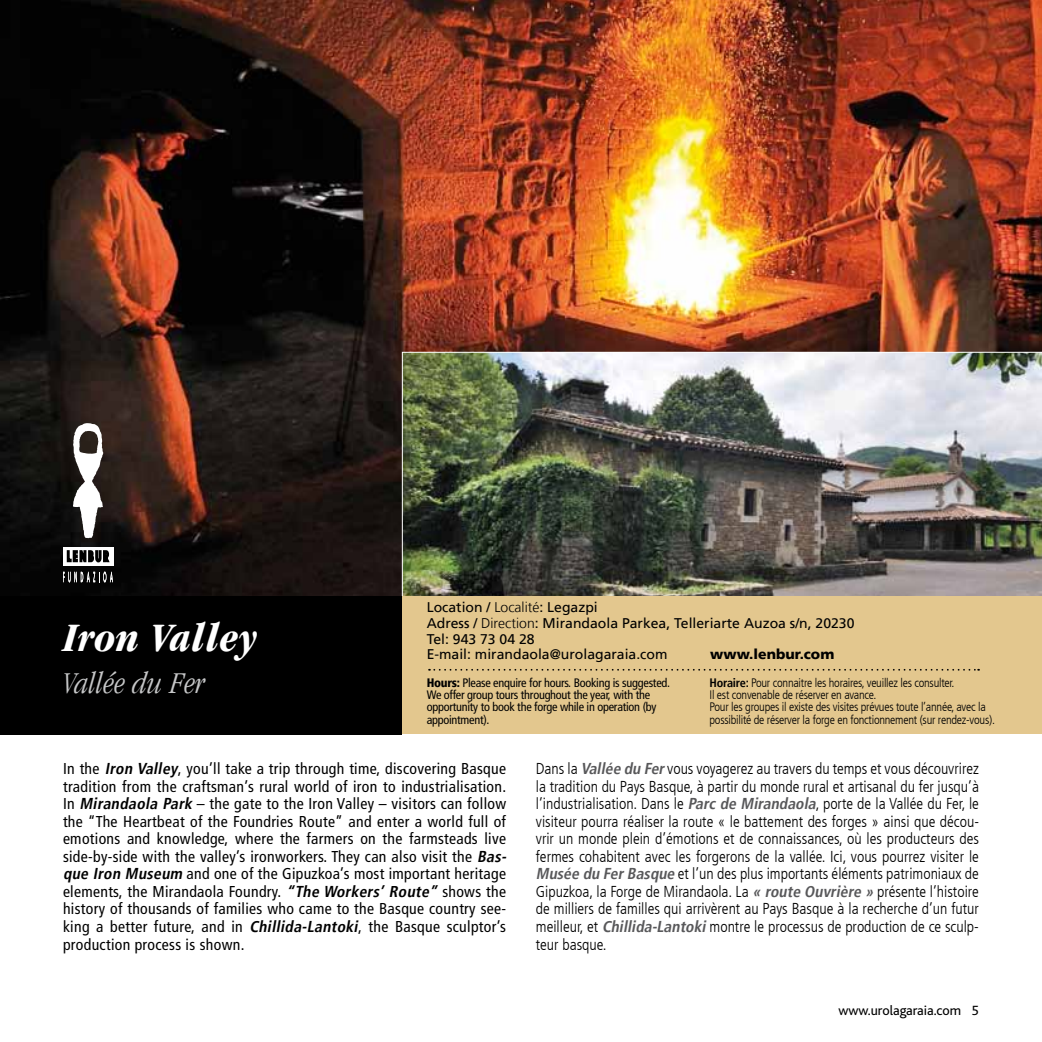
<style>
.page{position:relative;width:1042px;height:1042px;background:#fff}
.page>*{position:absolute;margin:0;border:0;box-sizing:border-box;transform-origin:0 0}
.t1{font:italic 700 condensed 42px "Garamond LT";letter-spacing:.01em;color:#fff}
.t2{font:italic 300 condensed 31.5px "Garamond LT";letter-spacing:.01em;color:#c6c7c8}
.t3{font:300 condensed 15.75px/17.5px "Frutiger LT";color:#000;text-align:justify}
.t4{font:condensed 15.75px/17.5px "Frutiger LT";letter-spacing:.02em;color:#000}
.t5{font:14px/15.8px "Frutiger LT";color:#000}
.t6{font:14px "Bliss";color:#000}
.t7{font:900 14px "Frutiger LT";color:#000}
.t8{font:300 condensed 12.25px/12.2px "Frutiger LT";letter-spacing:-.02em;color:#000}
.t9{font:condensed 12.25px/12.2px "Frutiger LT";letter-spacing:-.02em;color:#000}
.s1{font-weight:300}
.s2{font-weight:900}
.s3{font-weight:700}
.s4{font-weight:700;font-style:italic}
.s5{font-weight:700;font-style:italic;color:#58585a}
</style>
<div class="page">
<img style="left:0;top:0;width:1042px;height:596px">
<img style="left:402px;top:352px;width:640px;height:244px">
<div style="left:0;top:596px;width:1042px;height:138px;background:#e3c78e"></div>
<div style="left:0;top:596px;width:402px;height:138px;background:#000"></div>
<svg style="left:73px;top:423px;width:30px;height:115px"></svg>
<svg style="left:63px;top:544px;width:50px;height:38px"></svg>
<svg style="left:429px;top:669px;width:550px;height:1px"></svg>
<h1 class="t1" style="left:63px;top:614px;width:196px">Iron Valley</h1>
<h2 class="t2" style="left:63px;top:666px;width:144px">Vallée du Fer</h2>
<p class="t5" style="left:427px;top:599px;width:429px">Location / <span class="s1">Localité</span>: Legazpi<br>Adress / <span class="s1">Direction</span>: Mirandaola Parkea, Telleriarte Auzoa s/n, 20230<br>Tel: 943 73 04 28<br>E-mail: mirandaola@urolagaraia.com</p>
<p class="t7" style="left:710px;top:646px;width:125px">www.lenbur.com</p>
<p class="t9" style="left:427px;top:676px;width:245px"><span class="s2">Hours:</span> Please enquire for hours. Booking is suggested.<br>We offer group tours throughout the year, with the opportunity to book the forge while in operation (by appointment).</p>
<p class="t8" style="left:709px;top:677px;width:287px"><span class="s3">Horaire:</span> Pour connaitre les horaires, veuillez les consulter.<br>Il est convenable de réserver en avance.<br>Pour les groupes il existe des visites prévues toute l’année, avec la possibilité de réserver la forge en fonctionnement (sur rendez-vous).</p>
<p class="t4" style="left:63px;top:760px;width:448px">In the <span class="s4">Iron Valley</span>, you’ll take a trip through time, discovering Basque tradition from the craftsman’s rural world of iron to industrialisation.<br>In <span class="s4">Mirandaola Park</span> – the gate to the Iron Valley – visitors can follow the “The Heartbeat of the Foundries Route” and enter a world full of emotions and knowledge, where the farmers on the farmsteads live side-by-side with the valley’s ironworkers. They can also visit the <span class="s4">Bas&shy;que Iron Museum</span> and one of the Gipuzkoa’s most important heritage elements, the Mirandaola Foundry. <span class="s4">“The Workers’ Route”</span> shows the history of thousands of families who came to the Basque country see&shy;king a better future, and in <span class="s4">Chillida-Lantoki</span>, the Basque sculptor’s production process is shown.</p>
<p class="t3" style="left:536px;top:760px;width:445px">Dans la <span class="s5">Vallée du Fer</span>vous voyagerez au travers du temps et vous découvrirez la tradition du Pays Basque, à partir du monde rural et artisanal du fer jusqu’à l’industrialisation. Dans le <span class="s5">Parc de Mirandaola</span>, porte de la Vallée du Fer, le visiteur pourra réaliser la route « le battement des forges » ainsi que décou&shy;vrir un monde plein d’émotions et de connaissances, où les producteurs des fermes cohabitent avec les forgerons de la vallée. Ici, vous pourrez visiter le <span class="s5">Musée du FerBasque</span> et l’un des plus importants éléments patrimoniaux de Gipuzkoa, la Forge de Mirandaola. La <span class="s5">«route Ouvrière»</span> présente l’histoire de milliers de familles qui arrivèrent au Pays Basque à la recherche d’un futur meilleur, et <span class="s5">Chillida-Lantoki</span>montre le processus de production de ce sculp&shy;teur basque.</p>
<p class="t6" style="left:838px;top:1003px;width:142px">www.urolagaraia.com 5</p>
</div>
